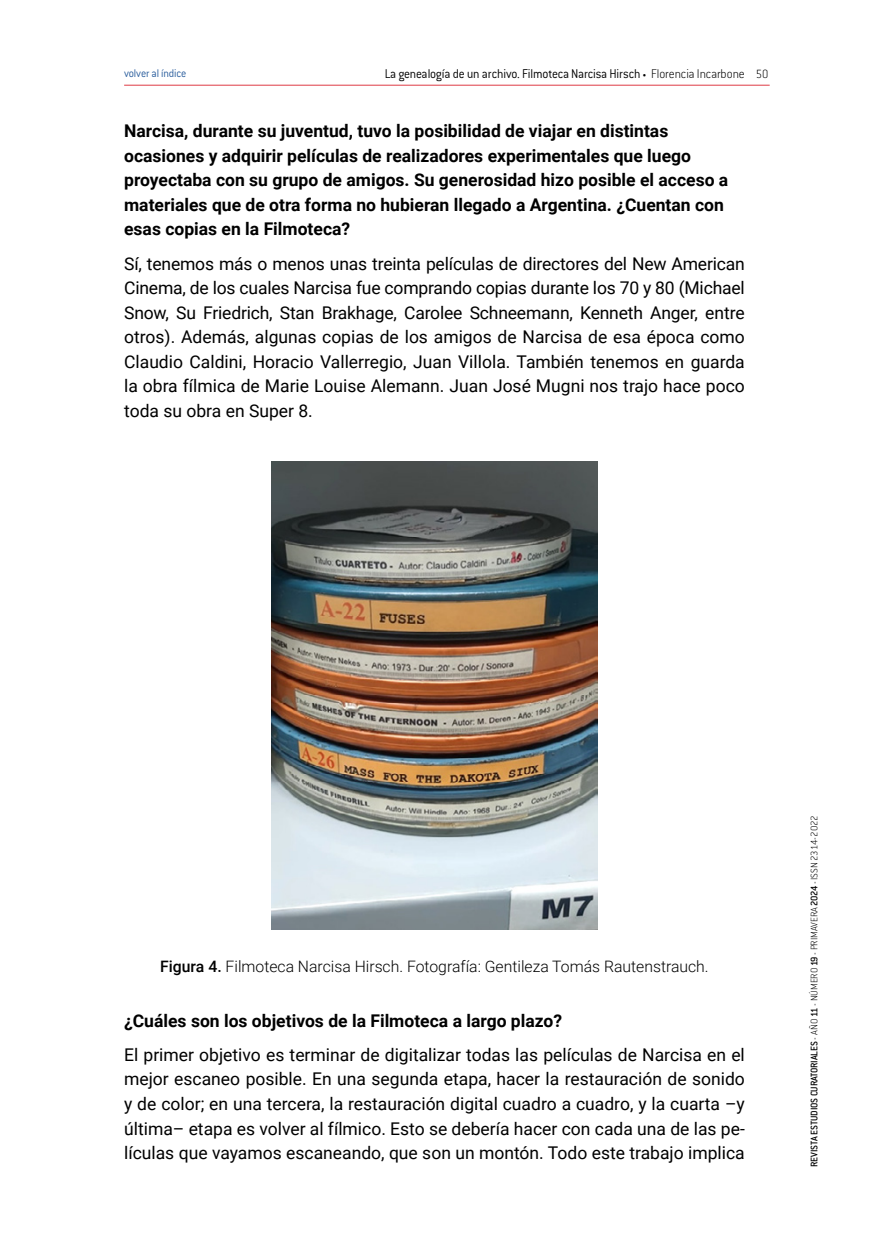
<style>
.page{position:relative;width:869px;height:1241px;background:#fff}
.page>*{position:absolute;margin:0;border:0;box-sizing:border-box;transform-origin:0 0}
.t1{font:17.5px/24.5px "Roboto";color:#000;text-align:justify}
.t2{font:700 17.5px/24.5px "Roboto";color:#000}
.t3{font:300 15.75px "Roboto";color:#000}
.t4{font:300 14px "Conduit ITC";letter-spacing:-.015em;color:#000;scale:.93 1}
.t5{font:300 12.25px "Conduit ITC";letter-spacing:-.01em;color:#275b9b;scale:.93 1}
.t6{font:500 10.5px "Conduit ITC";letter-spacing:-.015em;color:#000}
.s1{font-weight:200;font-size:8.75px}
.s2{font-weight:200}
.s3{font-weight:200;font-size:13.12px}
.s4{font-weight:500}
</style>
<div class="page">
<hr style="left:124px;top:85px;width:645px;height:1px;background:#de3b44">
<img style="left:271px;top:461px;width:326px;height:468px">
<p class="t5" style="left:124px;top:66px;width:68px">volver al índice</p>
<p class="t4" style="left:384px;top:65px;width:414px">La genealogía de un archivo. Filmoteca Narcisa Hirsch <span class="s1">•</span> <span class="s2">Florencia Incarbone</span> <span class="s3">50</span></p>
<p class="t2" style="left:124px;top:119px;width:605px">Narcisa, durante su juventud, tuvo la posibilidad de viajar en distintas ocasiones y adquirir películas de realizadores experimentales que luego proyectaba con su grupo de amigos. Su generosidad hizo posible el acceso a materiales que de otra forma no hubieran llegado a Argentina. ¿Cuentan con esas copias en la Filmoteca?</p>
<p class="t1" style="left:124px;top:251px;width:622px">Sí, tenemos más o menos unas treinta películas de directores del New American Cinema, de los cuales Narcisa fue comprando copias durante los 70 y 80 (Michael Snow, Su Friedrich, Stan Brakhage, Carolee Schneemann, Kenneth Anger, entre otros). Además, algunas copias de los amigos de Narcisa de esa época como Claudio Caldini, Horacio Vallerregio, Juan Villola. También tenemos en guarda la obra fílmica de Marie Louise Alemann. Juan José Mugni nos trajo hace poco toda su obra en Super 8.</p>
<p class="t3" style="left:160px;top:957px;width:549px"><span class="s4">Figura 4.</span> Filmoteca Narcisa Hirsch. Fotografía: Gentileza Tomás Rautenstrauch.</p>
<p class="t2" style="left:124px;top:1008px;width:439px">¿Cuáles son los objetivos de la Filmoteca a largo plazo?</p>
<p class="t1" style="left:124px;top:1042px;width:622px">El primer objetivo es terminar de digitalizar todas las películas de Narcisa en el mejor escaneo posible. En una segunda etapa, hacer la restauración de sonido y de color; en una tercera, la restauración digital cuadro a cuadro, y la cuarta –y última– etapa es volver al fílmico. Esto se debería hacer con cada una de las pe&shy;lículas que vayamos escaneando, que son un montón. Todo este trabajo implica</p>
<p class="t6" style="left:807px;top:1166px;width:353px;rotate:-90deg">REVISTA ESTUDIOS CURATORIALES <span class="s2">- AÑO</span> 11 <span class="s2">- NÚMERO</span> 19 <span class="s2">- PRIMAVERA</span> 2024 <span class="s2">- ISSN 2314-2022</span></p>
</div>
